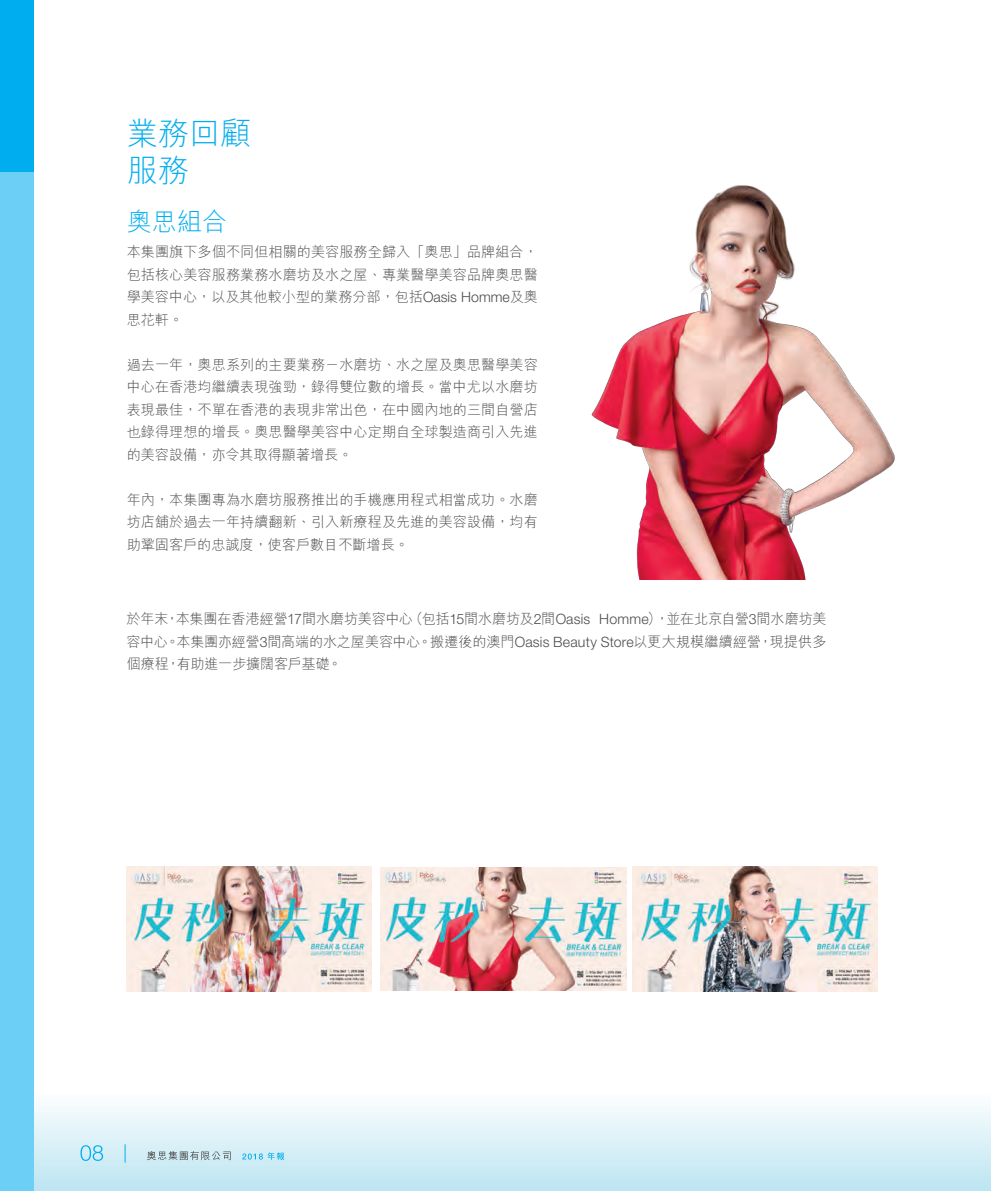
<style>
.page{position:relative;width:991px;height:1191px;background:#fff}
.page>*{position:absolute;margin:0;border:0;box-sizing:border-box;transform-origin:0 0}
.t1{font:300 31.5px/37.8px "M Hei HK";color:#00aeef}
.t2{font:300 25.5px "M Hei HK";color:#00aeef}
.t3{font:300 14.25px/22.5px "M Hei HK";letter-spacing:.005em;color:#4b4c4d;text-align:justify}
.s1{font-family:"Helvetica Neue LT Std"}
</style>
<div class="page">
<div style="left:0;top:1055px;width:991px;height:136px;background:linear-gradient(to bottom,#fff,#c0e6f2)"></div>
<div style="left:0;top:0;width:34px;height:1191px;background:#6bcff6"></div>
<div style="left:0;top:0;width:34px;height:171px;background:#00aeef"></div>
<img style="left:380px;top:867px;width:246px;height:123px">
<img style="left:632px;top:866px;width:245px;height:125px">
<img style="left:126px;top:866px;width:245px;height:125px">
<img style="left:591px;top:185px;width:304px;height:395px">
<svg style="left:147px;top:1151px;width:84px;height:9px"></svg>
<svg style="left:125px;top:1144px;width:1px;height:18px"></svg>
<svg style="left:80px;top:1145px;width:23px;height:15px"></svg>
<svg style="left:242px;top:1152px;width:42px;height:8px"></svg>
<h1 class="t1" style="left:127px;top:113px;width:126px">業務回顧服務</h1>
<h2 class="t2" style="left:127px;top:204px;width:102px">奧思組合</h2>
<p class="t3" style="left:127px;top:240px;width:413px">本集團旗下多個不同但相關的美容服務全歸入「奧思」品牌組合，包括核心美容服務業務水磨坊及水之屋、專業醫學美容品牌奧思醫學美容中心，以及其他較小型的業務分部，包括<span class="s1">Oasis Homme</span>及奧思花軒。</p>
<p class="t3" style="left:127px;top:353px;width:413px">過去一年，奧思系列的主要業務－水磨坊、水之屋及奧思醫學美容中心在香港均繼續表現強勁，錄得雙位數的增長。當中尤以水磨坊表現最佳，不單在香港的表現非常出色，在中國內地的三間自營店也錄得理想的增長。奧思醫學美容中心定期自全球製造商引入先進的美容設備，亦令其取得顯著增長。</p>
<p class="t3" style="left:127px;top:488px;width:413px">年內，本集團專為水磨坊服務推出的手機應用程式相當成功。水磨坊店舖於過去一年持續翻新、引入新療程及先進的美容設備，均有助鞏固客戶的忠誠度，使客戶數目不斷增長。</p>
<p class="t3" style="left:126px;top:607px;width:701px">於年末，本集團在香港經營17間水磨坊美容中心（包括<span class="s1">15</span>間水磨坊及<span class="s1">2</span>間<span class="s1">Oasis Homme</span>），並在北京自營<span class="s1">3</span>間水磨坊美容中心。本集團亦經營<span class="s1">3</span>間高端的水之屋美容中心。搬遷後的澳門<span class="s1">Oasis Beauty Store</span>以更大規模繼續經營，現提供多個療程，有助進一步擴闊客戶基礎。</p>
</div>
